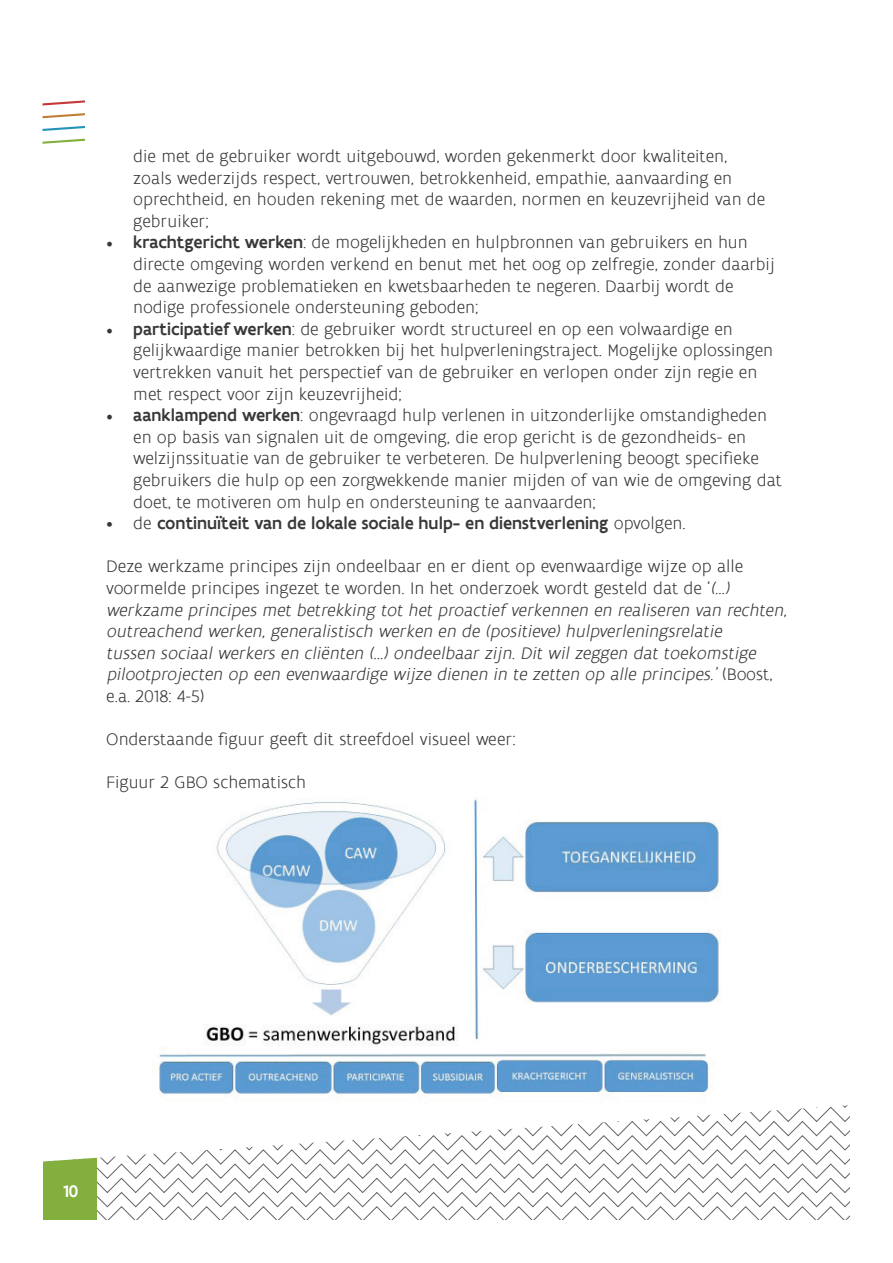
<style>
.page{position:relative;width:893px;height:1263px;background:#fff}
.page>*{position:absolute;margin:0;border:0;box-sizing:border-box;transform-origin:0 0}
.t1{font:300 18px/21.6px "Flanders Art Sans";color:#383839}
.t2{font:italic 300 18px/21.6px "Flanders Art Sans";color:#383839}
.t3{font:500 18px "Flanders Art Sans";color:#383839}
.t4{font:500 18px "Flanders Art Sans";color:#fff}
.s1{font-family:"Minion Pro";font-weight:400}
.s2{font-weight:500}
.s3{font-weight:300}
.s4{font-style:normal}
</style>
<div class="page">
<svg style="left:43px;top:1105px;width:807px;height:115px"></svg>
<svg style="left:43px;top:139px;width:42px;height:5px"></svg>
<svg style="left:43px;top:126px;width:42px;height:5px"></svg>
<svg style="left:43px;top:113px;width:42px;height:5px"></svg>
<svg style="left:43px;top:100px;width:42px;height:5px"></svg>
<img style="left:152px;top:798px;width:584px;height:313px">
<p class="t1" style="left:133px;top:146px;width:633px">die met de gebruiker wordt uitgebouwd, worden gekenmerkt door kwaliteiten, zoals wederzijds respect, vertrouwen, betrokkenheid, empathie, aanvaarding en oprechtheid, en houden rekening met de waarden, normen en keuzevrijheid van de gebruiker;</p>
<p class="t1" style="left:133px;top:232px;width:643px;text-indent:-27px"><span class="s1">•</span> <span class="s2">krachtgericht werken</span>: de mogelijkheden en hulpbronnen van gebruikers en hun directe omgeving worden verkend en benut met het oog op zelfregie, zonder daarbij de aanwezige problematieken en kwetsbaarheden te negeren. Daarbij wordt de nodige professionele ondersteuning geboden;</p>
<p class="t1" style="left:133px;top:319px;width:641px;text-indent:-27px"><span class="s1">•</span> <span class="s2">participatief werken</span>: de gebruiker wordt structureel en op een volwaardige en gelijkwaardige manier betrokken bij het hulpverleningstraject. Mogelijke oplossingen vertrekken vanuit het perspectief van de gebruiker en verlopen onder zijn regie en met respect voor zijn keuzevrijheid;</p>
<p class="t1" style="left:133px;top:405px;width:650px;text-indent:-27px"><span class="s1">•</span> <span class="s2">aanklampend werken</span>: ongevraagd hulp verlenen in uitzonderlijke omstandigheden en op basis van signalen uit de omgeving, die erop gericht is de gezondheids- en welzijnssituatie van de gebruiker te verbeteren. De hulpverlening beoogt specifieke gebruikers die hulp op een zorgwekkende manier mijden of van wie de omgeving dat doet, te motiveren om hulp en ondersteuning te aanvaarden;</p>
<p class="t3" style="left:106px;top:512px;width:581px"><span class="s3">• de</span> continuïteit van de lokale sociale hulp- en dienstverlening <span class="s3">opvolgen.</span></p>
<p class="t2" style="left:106px;top:556px;width:686px"><span class="s4">Deze werkzame principes zijn ondeelbaar en er dient op evenwaardige wijze op alle voormelde principes ingezet te worden. In het onderzoek wordt gesteld dat de ‘</span>(…) werkzame principes met betrekking tot het proactief verkennen en realiseren van rechten, outreachend werken, generalistisch werken en de (positieve) hulpverleningsrelatie<br>tussen sociaal werkers en cliënten (…) ondeelbaar zij n. Dit wil zeggen dat toekomstige pilootprojecten op een evenwaardige wijze dienen in te zetten op alle principes.’ <span class="s4">( B o o s t , e.a. 2018: 4-5)</span></p>
<p class="t1" style="left:106px;top:729px;width:411px">Onderstaande figuur geeft dit streefdoel visueel weer:</p>
<p class="t1" style="left:106px;top:772px;width:201px">Figuur 2 GBO schematisch</p>
<p class="t4" style="left:63px;top:1180px;width:16px">10</p>
</div>
